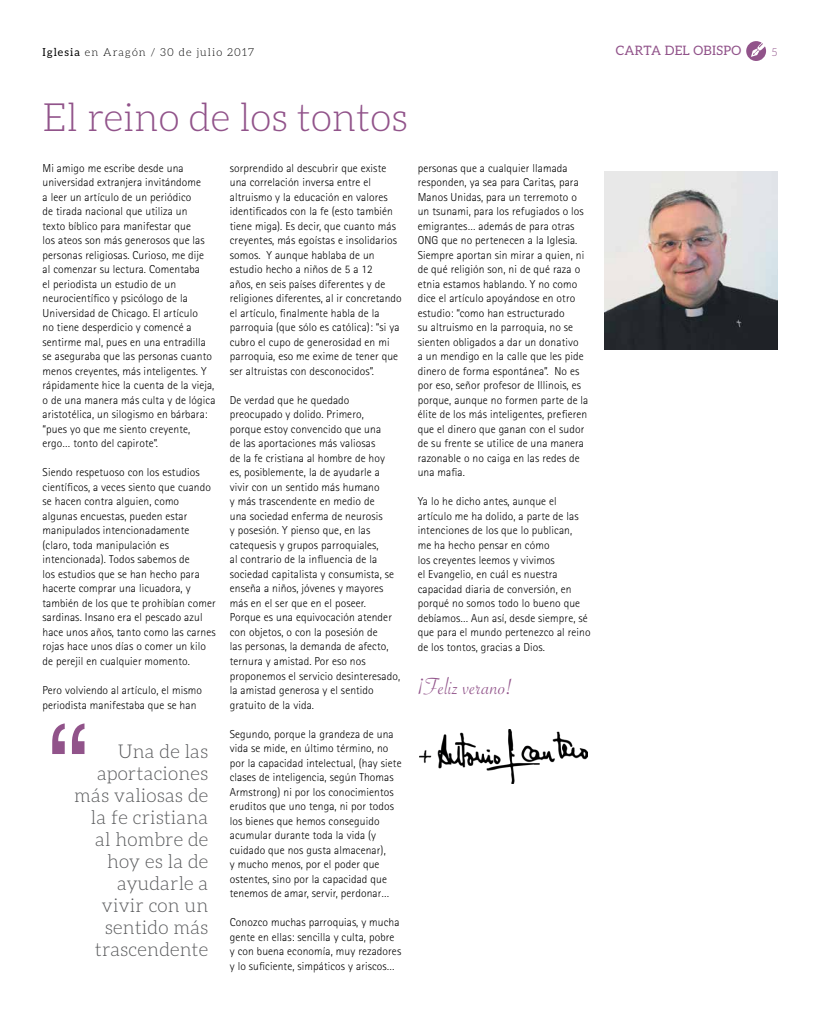
<style>
.page{position:relative;width:820px;height:1021px;background:#fff}
.page>*{position:absolute;margin:0;border:0;box-sizing:border-box;transform-origin:0 0}
.t1{font:120px "Helvetica";color:#91538a}
.t2{font:300 39px "Aleo";color:#91538a}
.t3{font:25px "Savoye Let Plain";letter-spacing:.01em;color:#91538a}
.t4{font:300 19px/22px "Aleo";letter-spacing:.01em;color:#58595b;text-align:right}
.t5{font:13px "Aleo";letter-spacing:.025em;color:#91538a}
.t6{font:300 11.5px/14.5px "Rotis Sans Serif";letter-spacing:.01em;color:#000}
.t7{font:300 11px "Aleo";letter-spacing:.1em;color:#000}
.t8{font:300 11px "Aleo";color:#91538a}
.s1{font-weight:400}
</style>
<div class="page">
<svg style="left:746px;top:41px;width:19px;height:20px"></svg>
<img style="left:604px;top:172px;width:173px;height:177px">
<img style="left:419px;top:729px;width:168px;height:54px">
<p class="t7" style="left:43px;top:46px;width:213px"><span class="s1">Iglesia</span> en Aragón / 30 de julio 2017</p>
<p class="t5" style="left:615px;top:44px;width:127px">CARTA DEL OBISPO</p>
<p class="t8" style="left:771px;top:46px;width:7px">5</p>
<h2 class="t2" style="left:43px;top:96px;width:366px">El reino de los tontos</h2>
<p class="t6" style="left:43px;top:160px;width:174px">Mi amigo me escribe desde una universidad extranjera invitándome<br>a leer un artículo de un periódico<br>de tirada nacional que utiliza un<br>texto bíblico para manifestar que<br>los ateos son más generosos que las personas religiosas. Curioso, me dije<br>al comenzar su lectura. Comentaba<br>el periodista un estudio de un neurocientífico y psicólogo de la Universidad de Chicago. El artículo<br>no tiene desperdicio y comencé a sentirme mal, pues en una entradilla se aseguraba que las personas cuanto menos creyentes, más inteligentes. Y rápidamente hice la cuenta de la vieja, o de una manera más culta y de lógica aristotélica, un silogismo en bárbara: “pues yo que me siento creyente, ergo… tonto del capirote”.</p>
<p class="t6" style="left:43px;top:465px;width:174px">Siendo respetuoso con los estudios científicos, a veces siento que cuando se hacen contra alguien, como algunas encuestas, pueden estar manipulados intencionadamente (claro, toda manipulación es intencionada). Todos sabemos de<br>los estudios que se han hecho para hacerte comprar una licuadora, y también de los que te prohibían comer sardinas. Insano era el pescado azul hace unos años, tanto como las carnes rojas hace unos días o comer un kilo de perejil en cualquier momento.</p>
<p class="t6" style="left:43px;top:683px;width:161px">Pero volviendo al artículo, el mismo periodista manifestaba que se han</p>
<h1 class="t1" style="left:48px;top:675px;width:41px">“</h1>
<h3 class="t4" style="left:74px;top:740px;width:135px">Una de las aportaciones más valiosas de la fe cristiana al hombre de hoy es la de ayudarle a vivir con un sentido más trascendente</h3>
<p class="t6" style="left:230px;top:160px;width:173px">sorprendido al descubrir que existe una correlación inversa entre el altruismo y la educación en valores identificados con la fe (esto también tiene miga). Es decir, que cuanto más creyentes, más egoístas e insolidarios somos. Y aunque hablaba de un estudio hecho a niños de 5 a 12<br>años, en seis países diferentes y de religiones diferentes, al ir concretando el artículo, finalmente habla de la parroquia (que sólo es católica): “si ya cubro el cupo de generosidad en mi parroquia, eso me exime de tener que ser altruistas con desconocidos”.</p>
<p class="t6" style="left:230px;top:393px;width:172px">De verdad que he quedado preocupado y dolido. Primero,<br>porque estoy convencido que una<br>de las aportaciones más valiosas<br>de la fe cristiana al hombre de hoy<br>es, posiblemente, la de ayudarle a vivir con un sentido más humano<br>y más trascendente en medio de<br>una sociedad enferma de neurosis<br>y posesión. Y pienso que, en las catequesis y grupos parroquiales,<br>al contrario de la influencia de la sociedad capitalista y consumista, se enseña a niños, jóvenes y mayores más en el ser que en el poseer.<br>Porque es una equivocación atender con objetos, o con la posesión de<br>las personas, la demanda de afecto, ternura y amistad. Por eso nos proponemos el servicio desinteresado, la amistad generosa y el sentido gratuito de la vida.</p>
<p class="t6" style="left:230px;top:726px;width:173px">Segundo, porque la grandeza de una vida se mide, en último término, no por la capacidad intelectual, (hay siete clases de inteligencia, según Thomas Armstrong) ni por los conocimientos eruditos que uno tenga, ni por todos los bienes que hemos conseguido acumular durante toda la vida (y cuidado que nos gusta almacenar),<br>y mucho menos, por el poder que ostentes, sino por la capacidad que tenemos de amar, servir, perdonar…</p>
<p class="t6" style="left:230px;top:915px;width:173px">Conozco muchas parroquias, y mucha gente en ellas: sencilla y culta, pobre y con buena economía, muy rezadores y lo suficiente, simpáticos y ariscos…</p>
<p class="t6" style="left:417px;top:161px;width:172px">personas que a cualquier llamada responden, ya sea para Caritas, para Manos Unidas, para un terremoto o un tsunami, para los refugiados o los emigrantes… además de para otras ONG que no pertenecen a la Iglesia.<br>Siempre aportan sin mirar a quien, ni de qué religión son, ni de qué raza o etnia estamos hablando. Y no como dice el artículo apoyándose en otro estudio: “como han estructurado<br>su altruismo en la parroquia, no se sienten obligados a dar un donativo<br>a un mendigo en la calle que les pide dinero de forma espontánea”. No es por eso, señor profesor de Illinois, es porque, aunque no formen parte de la élite de los más inteligentes, prefieren que el dinero que ganan con el sudor de su frente se utilice de una manera razonable o no caiga en las redes de una mafia.</p>
<p class="t6" style="left:417px;top:494px;width:174px">Ya lo he dicho antes, aunque el artículo me ha dolido, a parte de las intenciones de los que lo publican,<br>me ha hecho pensar en cómo<br>los creyentes leemos y vivimos<br>el Evangelio, en cuál es nuestra capacidad diaria de conversión, en porqué no somos todo lo bueno que debíamos… Aun así, desde siempre, sé que para el mundo pertenezco al reino de los tontos, gracias a Dios.</p>
<h3 class="t3" style="left:417px;top:670px;width:96px">¡Feliz verano!</h3>
</div>
